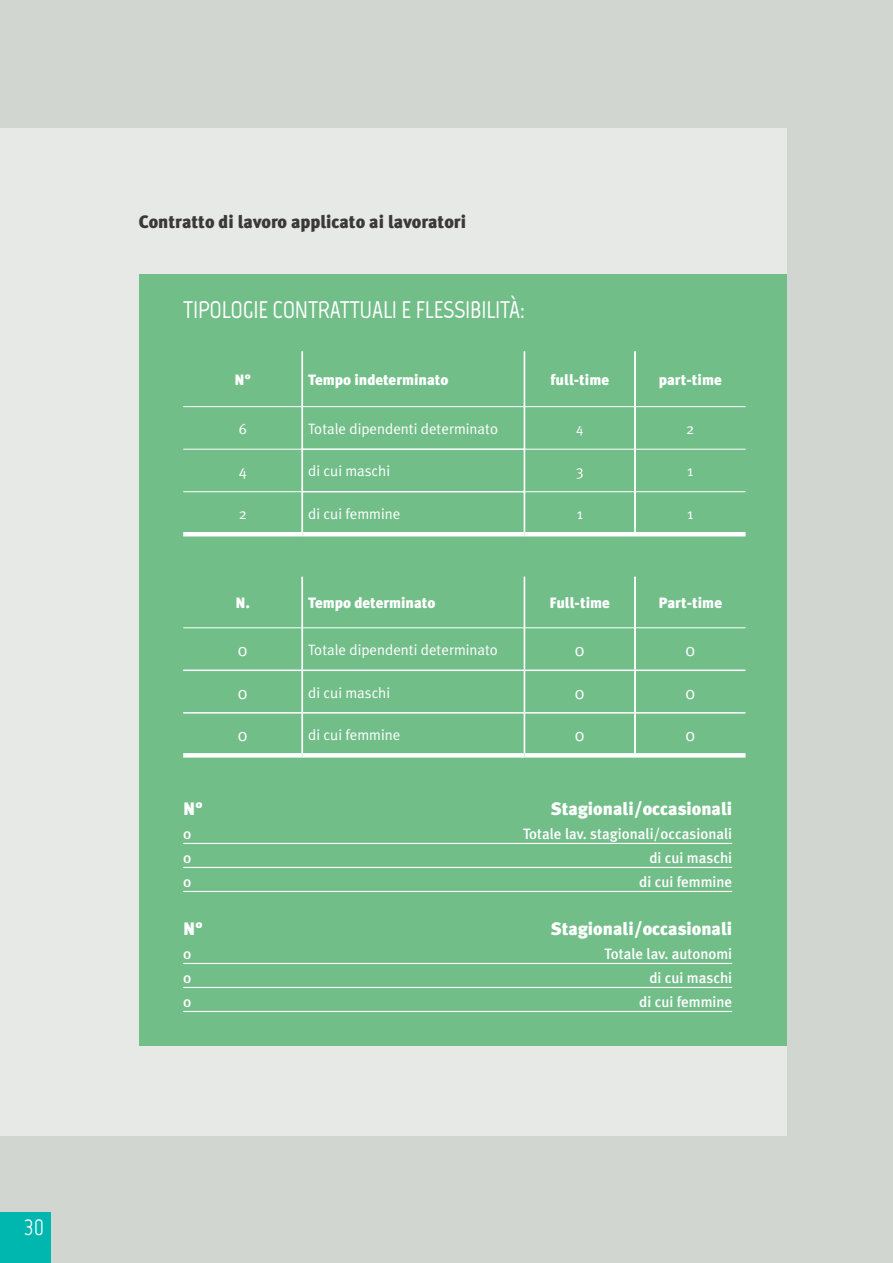
<style>
.page{position:relative;width:893px;height:1263px;background:#d1d6d0}
.page>*{position:absolute;margin:0;border:0;box-sizing:border-box;transform-origin:0 0}
.t1{font:700 24px "Marvel";letter-spacing:-.01em;color:#fff}
.t2{font:24px "Marvel";color:#fff}
.t3{font:900 18px "Meta Plus";color:#fff}
.t4{font:900 18px "Meta Plus";color:#3b383a}
.t5{font:18px "Meta Plus Normal";color:#fff}
.t6{font:15px "Meta Plus Normal";color:#fff}
.t7{font:500 15px "Meta Plus";color:#fff}
.t8{font:900 15px "Meta Plus";color:#fff}
.t9{font:13.5px "Meta Plus Normal";color:#fff}
</style>
<div class="page">
<div style="left:0;top:128px;width:787px;height:1007px;background:#e7e9e6"></div>
<div style="left:0;top:1212px;width:51px;height:51px;background:#00b7af"></div>
<div style="left:139px;top:274px;width:648px;height:772px;background:#72be89"></div>
<hr style="left:183px;top:843px;width:549px;height:1px;background:#fff">
<hr style="left:183px;top:867px;width:549px;height:1px;background:#fff">
<hr style="left:183px;top:891px;width:549px;height:1px;background:#fff">
<hr style="left:183px;top:963px;width:549px;height:1px;background:#fff">
<hr style="left:183px;top:987px;width:549px;height:1px;background:#fff">
<hr style="left:183px;top:1011px;width:549px;height:1px;background:#fff">
<hr style="left:302px;top:351px;width:1px;height:55px;background:#fff">
<hr style="left:524px;top:351px;width:1px;height:55px;background:#fff">
<hr style="left:634px;top:351px;width:1px;height:55px;background:#fff">
<hr style="left:635px;top:351px;width:1px;height:55px;background:#fff">
<hr style="left:634px;top:407px;width:1px;height:42px;background:#fff">
<hr style="left:635px;top:407px;width:1px;height:42px;background:#fff">
<hr style="left:634px;top:450px;width:1px;height:41px;background:#fff">
<hr style="left:635px;top:450px;width:1px;height:41px;background:#fff">
<hr style="left:634px;top:492px;width:1px;height:40px;background:#fff">
<hr style="left:635px;top:492px;width:1px;height:40px;background:#fff">
<hr style="left:302px;top:628px;width:1px;height:41px;background:#fff">
<hr style="left:524px;top:628px;width:1px;height:41px;background:#fff">
<hr style="left:634px;top:628px;width:1px;height:41px;background:#fff">
<hr style="left:635px;top:628px;width:1px;height:41px;background:#fff">
<hr style="left:302px;top:671px;width:1px;height:41px;background:#fff">
<hr style="left:524px;top:671px;width:1px;height:41px;background:#fff">
<hr style="left:634px;top:671px;width:1px;height:41px;background:#fff">
<hr style="left:635px;top:671px;width:1px;height:41px;background:#fff">
<hr style="left:302px;top:714px;width:1px;height:39px;background:#fff">
<hr style="left:524px;top:714px;width:1px;height:39px;background:#fff">
<hr style="left:634px;top:714px;width:1px;height:39px;background:#fff">
<hr style="left:635px;top:714px;width:1px;height:39px;background:#fff">
<hr style="left:183px;top:406px;width:119px;height:1px;background:#fff">
<hr style="left:302px;top:406px;width:222px;height:1px;background:#fff">
<hr style="left:524px;top:406px;width:111px;height:1px;background:#fff">
<hr style="left:635px;top:406px;width:111px;height:1px;background:#fff">
<hr style="left:183px;top:449px;width:119px;height:1px;background:#fff">
<hr style="left:525px;top:449px;width:110px;height:1px;background:#fff">
<hr style="left:635px;top:449px;width:111px;height:1px;background:#fff">
<hr style="left:183px;top:491px;width:119px;height:1px;background:#fff">
<hr style="left:525px;top:491px;width:110px;height:1px;background:#fff">
<hr style="left:635px;top:491px;width:111px;height:1px;background:#fff">
<hr style="left:302px;top:407px;width:1px;height:42px;background:#fff">
<hr style="left:524px;top:407px;width:1px;height:42px;background:#fff">
<hr style="left:302px;top:449px;width:1px;height:43px;background:#fff">
<hr style="left:524px;top:449px;width:1px;height:43px;background:#fff">
<hr style="left:302px;top:492px;width:1px;height:40px;background:#fff">
<hr style="left:524px;top:492px;width:1px;height:40px;background:#fff">
<hr style="left:302px;top:577px;width:1px;height:50px;background:#fff">
<hr style="left:524px;top:577px;width:1px;height:50px;background:#fff">
<hr style="left:634px;top:577px;width:1px;height:50px;background:#fff">
<hr style="left:635px;top:577px;width:1px;height:50px;background:#fff">
<hr style="left:183px;top:627px;width:119px;height:1px;background:#fff">
<hr style="left:302px;top:627px;width:222px;height:1px;background:#fff">
<hr style="left:524px;top:627px;width:111px;height:1px;background:#fff">
<hr style="left:635px;top:627px;width:111px;height:1px;background:#fff">
<div style="left:183px;top:753px;width:119px;height:5px;background:#fff"></div>
<div style="left:302px;top:753px;width:222px;height:5px;background:#fff"></div>
<div style="left:524px;top:753px;width:111px;height:5px;background:#fff"></div>
<div style="left:635px;top:753px;width:111px;height:5px;background:#fff"></div>
<hr style="left:303px;top:448px;width:221px;height:2px;background:#fff">
<hr style="left:303px;top:491px;width:221px;height:1px;background:#fff">
<hr style="left:183px;top:669px;width:119px;height:2px;background:#fff">
<hr style="left:302px;top:669px;width:222px;height:2px;background:#fff">
<hr style="left:524px;top:669px;width:111px;height:2px;background:#fff">
<hr style="left:635px;top:669px;width:111px;height:2px;background:#fff">
<hr style="left:183px;top:712px;width:119px;height:2px;background:#fff">
<hr style="left:302px;top:712px;width:222px;height:2px;background:#fff">
<hr style="left:524px;top:712px;width:111px;height:2px;background:#fff">
<hr style="left:635px;top:712px;width:111px;height:2px;background:#fff">
<hr style="left:183px;top:532px;width:119px;height:4px;background:#fff">
<hr style="left:524px;top:532px;width:111px;height:4px;background:#fff">
<hr style="left:635px;top:532px;width:111px;height:4px;background:#fff">
<hr style="left:302px;top:532px;width:222px;height:4px;background:#fff">
<h1 class="t2" style="left:24px;top:1212px;width:22px">30</h1>
<p class="t4" style="left:139px;top:211px;width:329px">Contratto di lavoro applicato ai lavoratori</p>
<h1 class="t1" style="left:183px;top:296px;width:343px">TIPOLOGIE CONTRATTUALI E FLESSIBILITÀ:</h1>
<p class="t8" style="left:235px;top:371px;width:18px">N°</p>
<p class="t8" style="left:308px;top:371px;width:142px">Tempo indeterminato</p>
<p class="t8" style="left:550px;top:371px;width:60px">full-time</p>
<p class="t8" style="left:659px;top:371px;width:64px">part-time</p>
<p class="t6" style="left:239px;top:420px;width:10px">6</p>
<p class="t6" style="left:308px;top:420px;width:191px">Totale dipendenti determinato</p>
<p class="t9" style="left:576px;top:421px;width:9px">4</p>
<p class="t6" style="left:686px;top:420px;width:10px">2</p>
<p class="t6" style="left:239px;top:462px;width:10px">4</p>
<p class="t6" style="left:308px;top:462px;width:83px">di cui maschi</p>
<p class="t6" style="left:576px;top:462px;width:10px">3</p>
<p class="t6" style="left:687px;top:462px;width:8px">1</p>
<p class="t6" style="left:239px;top:505px;width:10px">2</p>
<p class="t6" style="left:308px;top:505px;width:94px">di cui femmine</p>
<p class="t6" style="left:577px;top:505px;width:8px">1</p>
<p class="t6" style="left:687px;top:505px;width:8px">1</p>
<p class="t8" style="left:236px;top:594px;width:16px">N.</p>
<p class="t8" style="left:308px;top:594px;width:129px">Tempo determinato</p>
<p class="t8" style="left:550px;top:594px;width:62px">Full-time</p>
<p class="t8" style="left:658px;top:594px;width:65px">Part-time</p>
<p class="t5" style="left:238px;top:639px;width:11px">0</p>
<p class="t6" style="left:308px;top:641px;width:191px">Totale dipendenti determinato</p>
<p class="t5" style="left:575px;top:639px;width:11px">0</p>
<p class="t5" style="left:685px;top:639px;width:11px">0</p>
<p class="t5" style="left:238px;top:682px;width:11px">0</p>
<p class="t6" style="left:308px;top:684px;width:83px">di cui maschi</p>
<p class="t5" style="left:575px;top:682px;width:11px">0</p>
<p class="t5" style="left:685px;top:682px;width:11px">0</p>
<p class="t5" style="left:238px;top:724px;width:11px">0</p>
<p class="t6" style="left:308px;top:726px;width:94px">di cui femmine</p>
<p class="t5" style="left:575px;top:724px;width:11px">0</p>
<p class="t5" style="left:685px;top:724px;width:11px">0</p>
<p class="t3" style="left:183px;top:798px;width:21px">N°</p>
<p class="t3" style="left:551px;top:798px;width:183px">Stagionali/occasionali</p>
<p class="t7" style="left:183px;top:825px;width:10px">0</p>
<p class="t7" style="left:523px;top:825px;width:211px">Totale lav. stagionali/occasionali</p>
<p class="t7" style="left:183px;top:849px;width:10px">0</p>
<p class="t7" style="left:649px;top:849px;width:84px">di cui maschi</p>
<p class="t7" style="left:183px;top:873px;width:10px">0</p>
<p class="t7" style="left:639px;top:873px;width:95px">di cui femmine</p>
<p class="t3" style="left:183px;top:918px;width:21px">N°</p>
<p class="t3" style="left:551px;top:918px;width:183px">Stagionali/occasionali</p>
<p class="t7" style="left:183px;top:945px;width:10px">0</p>
<p class="t7" style="left:605px;top:945px;width:129px">Totale lav. autonomi</p>
<p class="t7" style="left:183px;top:969px;width:10px">0</p>
<p class="t7" style="left:649px;top:969px;width:84px">di cui maschi</p>
<p class="t7" style="left:183px;top:993px;width:10px">0</p>
<p class="t7" style="left:639px;top:993px;width:95px">di cui femmine</p>
</div>
